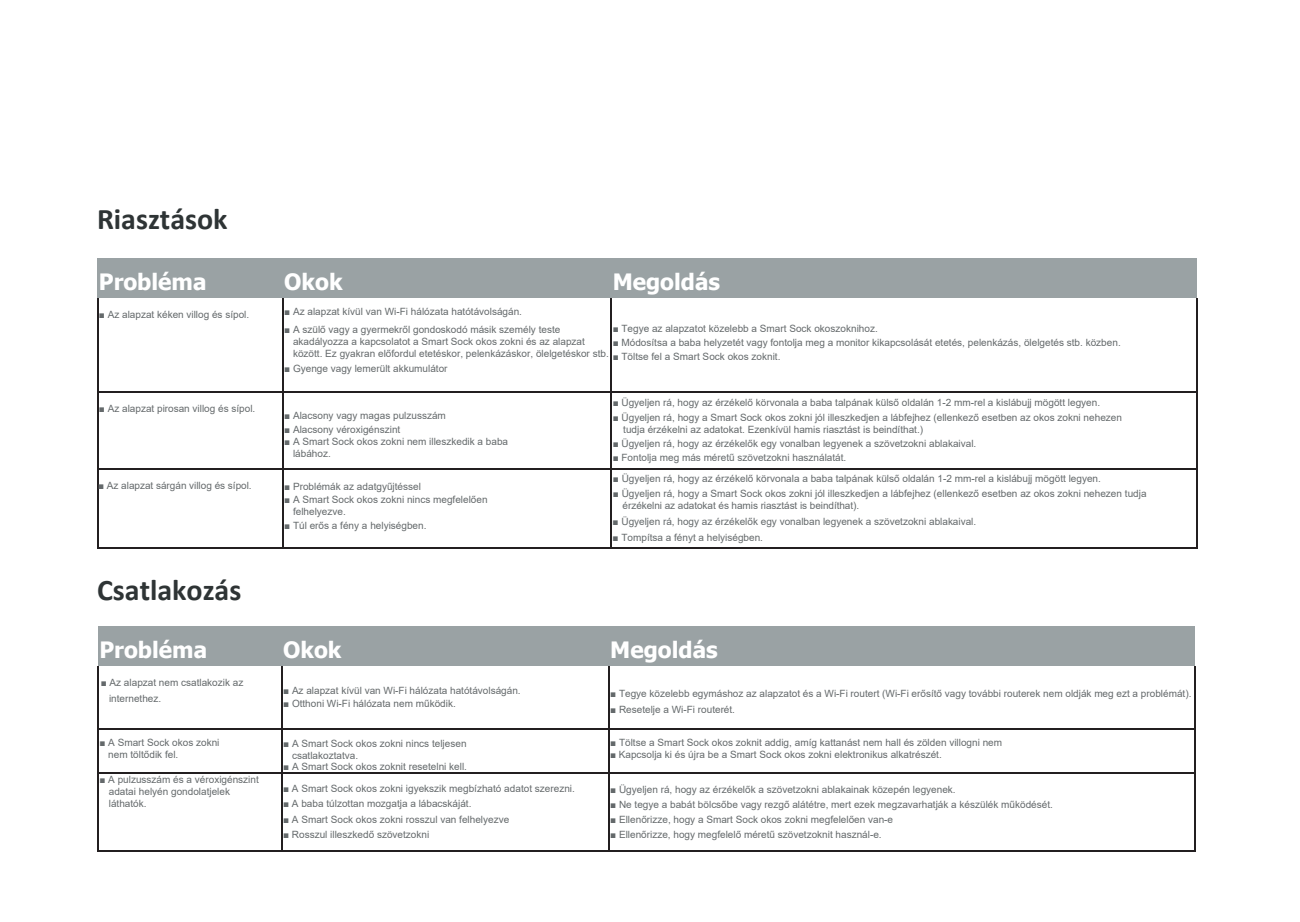
<style>
.page{position:relative;width:1300px;height:922px;background:#fff}
.page>*{position:absolute;margin:0;border:0;box-sizing:border-box;transform-origin:0 0}
.t1{font:700 30px "Calibri";color:#2e3435}
.t2{font:700 22.5px "Tahoma";color:#fff}
.t3{font:10px/12px "Arial";color:#64696b}
.s1{font-style:inherit}
</style>
<div class="page">
<div style="left:98px;top:258px;width:185px;height:41px;background:#9aa2a4"></div>
<div style="left:283px;top:258px;width:328px;height:41px;background:#9aa2a4"></div>
<div style="left:611px;top:258px;width:586px;height:41px;background:#9aa2a4"></div>
<hr style="left:97px;top:299px;width:1px;height:93px;background:#231f20">
<hr style="left:282px;top:299px;width:2px;height:93px;background:#231f20">
<hr style="left:611px;top:299px;width:1px;height:93px;background:#231f20">
<hr style="left:1196px;top:299px;width:1px;height:93px;background:#231f20">
<hr style="left:98px;top:392px;width:184px;height:1px;background:#231f20">
<hr style="left:284px;top:392px;width:327px;height:1px;background:#231f20">
<hr style="left:612px;top:392px;width:584px;height:1px;background:#231f20">
<hr style="left:97px;top:393px;width:1px;height:75px;background:#231f20">
<hr style="left:282px;top:393px;width:2px;height:75px;background:#231f20">
<hr style="left:611px;top:393px;width:1px;height:75px;background:#231f20">
<hr style="left:1196px;top:393px;width:1px;height:75px;background:#231f20">
<hr style="left:98px;top:468px;width:184px;height:1px;background:#231f20">
<hr style="left:284px;top:468px;width:327px;height:1px;background:#231f20">
<hr style="left:612px;top:468px;width:584px;height:1px;background:#231f20">
<hr style="left:97px;top:469px;width:1px;height:78px;background:#231f20">
<hr style="left:98px;top:547px;width:184px;height:1px;background:#231f20">
<hr style="left:282px;top:469px;width:2px;height:78px;background:#231f20">
<hr style="left:284px;top:547px;width:327px;height:1px;background:#231f20">
<hr style="left:611px;top:469px;width:1px;height:78px;background:#231f20">
<hr style="left:612px;top:547px;width:584px;height:1px;background:#231f20">
<hr style="left:1196px;top:469px;width:1px;height:78px;background:#231f20">
<div style="left:98px;top:626px;width:184px;height:40px;background:#9aa2a4"></div>
<div style="left:282px;top:626px;width:327px;height:40px;background:#9aa2a4"></div>
<hr style="left:282px;top:666px;width:327px;height:1px;background:#9aa2a4">
<div style="left:609px;top:626px;width:586px;height:40px;background:#9aa2a4"></div>
<hr style="left:609px;top:666px;width:586px;height:1px;background:#9aa2a4">
<div style="left:283px;top:666px;width:326px;height:62px;background:#fff"></div>
<div style="left:610px;top:666px;width:584px;height:62px;background:#fff"></div>
<hr style="left:98px;top:666px;width:1px;height:62px;background:#231f20">
<hr style="left:281px;top:666px;width:1px;height:62px;background:#231f20">
<hr style="left:608px;top:666px;width:1px;height:62px;background:#231f20">
<hr style="left:1194px;top:666px;width:1px;height:62px;background:#231f20">
<hr style="left:99px;top:728px;width:182px;height:1px;background:#231f20">
<hr style="left:282px;top:728px;width:326px;height:1px;background:#231f20">
<hr style="left:609px;top:728px;width:585px;height:1px;background:#231f20">
<hr style="left:98px;top:729px;width:1px;height:43px;background:#231f20">
<hr style="left:281px;top:729px;width:1px;height:43px;background:#231f20">
<hr style="left:608px;top:729px;width:1px;height:43px;background:#231f20">
<hr style="left:1194px;top:729px;width:1px;height:43px;background:#231f20">
<hr style="left:99px;top:772px;width:182px;height:1px;background:#231f20">
<hr style="left:282px;top:772px;width:326px;height:1px;background:#231f20">
<hr style="left:609px;top:772px;width:585px;height:1px;background:#231f20">
<hr style="left:98px;top:773px;width:1px;height:77px;background:#231f20">
<hr style="left:99px;top:850px;width:182px;height:1px;background:#231f20">
<hr style="left:281px;top:773px;width:1px;height:77px;background:#231f20">
<hr style="left:282px;top:850px;width:326px;height:1px;background:#231f20">
<hr style="left:608px;top:773px;width:1px;height:77px;background:#231f20">
<hr style="left:609px;top:850px;width:585px;height:1px;background:#231f20">
<hr style="left:1194px;top:773px;width:1px;height:77px;background:#231f20">
<h1 class="t1" style="left:97px;top:198px;width:132px">Riasztások</h1>
<h2 class="t2" style="left:99px;top:266px;width:109px">Probléma</h2>
<h2 class="t2" style="left:284px;top:266px;width:60px">Okok</h2>
<h2 class="t2" style="left:613px;top:266px;width:109px">Megoldás</h2>
<p class="t3" style="left:613px;top:322px;width:267px">■ Tegye az alapzatot közelebb a Smart Sock okoszoknihoz.</p>
<p class="t3" style="left:613px;top:336px;width:509px">■ Módosítsa a baba helyzetét vagy fontolja meg a monitor kikapcsolását etetés, pelenkázás, ölelgetés stb. közben.</p>
<p class="t3" style="left:613px;top:350px;width:169px">■ Töltse fel a Smart Sock <span class="s1">okos zoknit</span>.</p>
<p class="t3" style="left:284px;top:305px;width:239px">■ Az alapzat kívül van Wi-Fi hálózata hatótávolságán.</p>
<p class="t3" style="left:293px;top:323px;width:317px;text-indent:-9px">■ A szülő vagy a gyermekről gondoskodó másik személy teste akadályozza a kapcsolatot a Smart Sock <span class="s1">okos zokni</span> és az alapzat között. Ez gyakran előfordul etetéskor, pelenkázáskor, ölelgetéskor stb.</p>
<p class="t3" style="left:284px;top:362px;width:165px">■ Gyenge vagy lemerült akkumulátor</p>
<p class="t3" style="left:99px;top:308px;width:152px">■ Az alapzat kéken villog és sípol.</p>
<p class="t3" style="left:99px;top:402px;width:158px">■ Az alapzat pirosan villog és sípol.</p>
<p class="t3" style="left:98px;top:479px;width:155px">■ Az alapzat sárgán villog és sípol.</p>
<p class="t3" style="left:284px;top:410px;width:163px">■ Alacsony vagy magas pulzusszám</p>
<p class="t3" style="left:284px;top:424px;width:118px">■ Alacsony véroxigénszint</p>
<p class="t3" style="left:293px;top:435px;width:217px;text-indent:-9px">■ A Smart Sock <span class="s1">okos zokni</span> nem illeszkedik a baba lábához.</p>
<p class="t3" style="left:284px;top:480px;width:138px">■ Problémák az adatgyűjtéssel</p>
<p class="t3" style="left:293px;top:493px;width:196px;text-indent:-9px">■ A Smart Sock <span class="s1">okos zokni</span> nincs megfelelően felhelyezve.</p>
<p class="t3" style="left:284px;top:520px;width:144px">■ Túl erős a fény a helyiségben.</p>
<p class="t3" style="left:613px;top:396px;width:489px">■ Ügyeljen rá, hogy az érzékelő körvonala a baba talpának külső oldalán 1-2 mm-rel a kislábujj mögött legyen.</p>
<p class="t3" style="left:623px;top:412px;width:500px;text-indent:-11px">■ Ügyeljen rá, hogy a Smart Sock <span class="s1">okos zokni</span> jól illeszkedjen a lábfejhez (ellenkező esetben az <span class="s1">okos zokni</span> nehezen tudja érzékelni az adatokat. Ezenkívül hamis riasztást is beindíthat.)</p>
<p class="t3" style="left:613px;top:437px;width:365px">■ Ügyeljen rá, hogy az érzékelők egy vonalban legyenek a szövetzokni ablakaival.</p>
<p class="t3" style="left:613px;top:451px;width:235px">■ Fontolja meg más méretű szövetzokni használatát.</p>
<p class="t3" style="left:613px;top:472px;width:489px">■ Ügyeljen rá, hogy az érzékelő körvonala a baba talpának külső oldalán 1-2 mm-rel a kislábujj mögött legyen.</p>
<p class="t3" style="left:622px;top:487px;width:525px;text-indent:-10px">■ Ügyeljen rá, hogy a Smart Sock <span class="s1">okos zokni</span> jól illeszkedjen a lábfejhez (ellenkező esetben az okos zokni nehezen tudja érzékelni az adatokat és hamis riasztást is beindíthat).</p>
<p class="t3" style="left:612px;top:515px;width:365px">■ Ügyeljen rá, hogy az érzékelők egy vonalban legyenek a szövetzokni ablakaival.</p>
<p class="t3" style="left:612px;top:531px;width:152px">■ Tompítsa a fényt a helyiségben.</p>
<h1 class="t1" style="left:97px;top:569px;width:146px">Csatlakozás</h1>
<h2 class="t2" style="left:99px;top:634px;width:109px">Probléma</h2>
<h2 class="t2" style="left:283px;top:634px;width:60px">Okok</h2>
<h2 class="t2" style="left:610px;top:634px;width:109px">Megoldás</h2>
<p class="t3" style="left:283px;top:684px;width:239px">■ Az alapzat kívül van Wi-Fi hálózata hatótávolságán.</p>
<p class="t3" style="left:283px;top:697px;width:174px">■ Otthoni Wi-Fi hálózata nem működik.</p>
<p class="t3" style="left:109px;top:674px;width:136px;line-height:16px;text-indent:-8px">■ Az alapzat nem csatlakozik az internethez.</p>
<p class="t3" style="left:610px;top:687px;width:583px">■ Tegye közelebb egymáshoz az alapzatot és a Wi-Fi routert (Wi-Fi erősítő vagy további routerek nem oldják meg ezt a problémát).</p>
<p class="t3" style="left:610px;top:703px;width:126px">■ Resetelje a Wi-Fi routerét.</p>
<p class="t3" style="left:108px;top:736px;width:113px;text-indent:-9px">■ A Smart Sock <span class="s1">okos zokni </span>nem töltődik fel.</p>
<p class="t3" style="left:292px;top:737px;width:176px;text-indent:-9px">■ A Smart Sock <span class="s1">okos zokni</span> nincs teljesen csatlakoztatva.</p>
<p class="t3" style="left:283px;top:761px;width:185px">■ A Smart Sock <span class="s1">okos zoknit</span> resetelni kell.</p>
<p class="t3" style="left:109px;top:773px;width:151px;text-indent:-9px">■ A pulzusszám és a véroxigénszint adatai helyén gondolatjelek láthatók.</p>
<p class="t3" style="left:283px;top:782px;width:293px">■ A Smart Sock <span class="s1">okos zokni</span> igyekszik megbízható adatot szerezni.</p>
<p class="t3" style="left:283px;top:797px;width:190px">■ A baba túlzottan mozgatja a lábacskáját.</p>
<p class="t3" style="left:283px;top:813px;width:228px">■ A Smart Sock <span class="s1">okos zokni</span> rosszul van felhelyezve</p>
<p class="t3" style="left:283px;top:828px;width:148px">■ Rosszul illeszkedő szövetzokni</p>
<p class="t3" style="left:610px;top:736px;width:393px">■ Töltse a Smart Sock <span class="s1">okos zoknit</span> addig, amíg kattanást nem hall és zölden villogni nem</p>
<p class="t3" style="left:610px;top:749px;width:333px">■ Kapcsolja ki és újra be a Smart Sock <span class="s1">okos zokni</span> elektronikus alkatrészét.</p>
<p class="t3" style="left:619px;top:748px;width:25px">kezd.</p>
<p class="t3" style="left:610px;top:783px;width:347px">■ Ügyeljen rá, hogy az érzékelők a szövetzokni ablakainak közepén legyenek.</p>
<p class="t3" style="left:610px;top:798px;width:444px">■ Ne tegye a babát bölcsőbe vagy rezgő alátétre, mert ezek megzavarhatják a készülék működését.</p>
<p class="t3" style="left:619px;top:813px;width:276px;text-indent:-9px">■ Ellenőrizze, hogy a Smart Sock <span class="s1">okos zokni</span> megfelelően van-e felhelyezve.</p>
<p class="t3" style="left:610px;top:828px;width:273px">■ Ellenőrizze, hogy megfelelő méretű szövetzoknit használ-e.</p>
</div>
